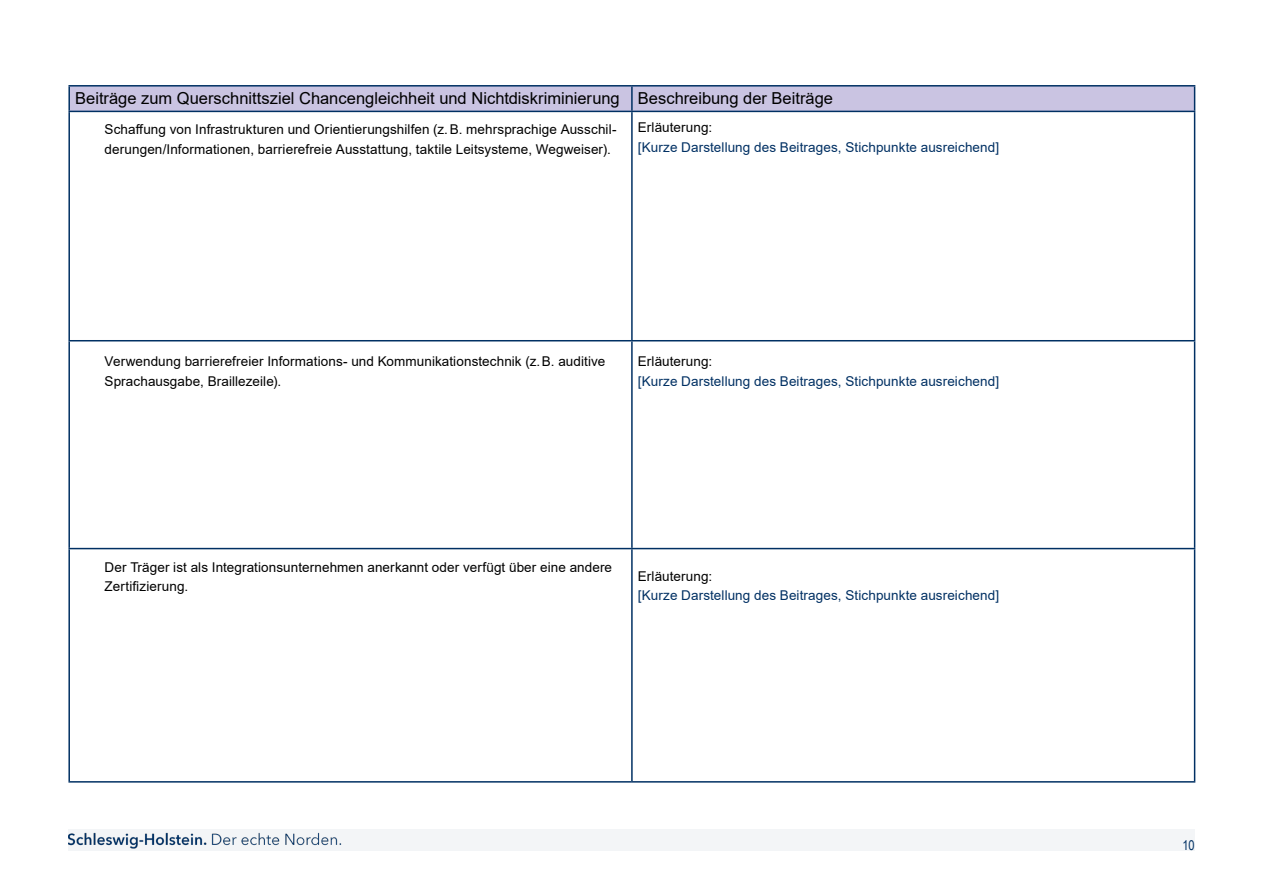
<style>
.page{position:relative;width:1263px;height:893px;background:#fff}
.page>*{position:absolute;margin:0;border:0;box-sizing:border-box;transform-origin:0 0}
.t1{font:16.5px "Arial";color:#000}
.t2{font:13.5px/19.5px "Arial";letter-spacing:.005em;color:#000}
.t3{font:13.5px/19.5px "Arial";letter-spacing:.005em;color:#003063}
.t4{font:13.5px "Arial Narrow";color:#003063}
.s1{color:#000}
</style>
<div class="page">
<div style="left:68px;top:829px;width:1127px;height:21px;background:#f3f5f7"></div>
<hr style="left:68px;top:85px;width:564px;height:2px;background:#003063">
<hr style="left:68px;top:87px;width:2px;height:24px;background:#003063">
<hr style="left:632px;top:85px;width:563px;height:2px;background:#003063">
<svg style="left:69px;top:86px;width:1126px;height:25px;background:#c2bedd"></svg>
<hr style="left:68px;top:111px;width:564px;height:1px;background:#003063">
<hr style="left:68px;top:112px;width:2px;height:228px;background:#003063">
<hr style="left:632px;top:111px;width:563px;height:1px;background:#003063">
<hr style="left:631px;top:112px;width:2px;height:228px;background:#003063">
<hr style="left:1194px;top:112px;width:1px;height:228px;background:#003063">
<hr style="left:68px;top:340px;width:564px;height:1px;background:#003063">
<hr style="left:68px;top:341px;width:2px;height:207px;background:#003063">
<hr style="left:632px;top:340px;width:563px;height:1px;background:#003063">
<hr style="left:631px;top:341px;width:2px;height:207px;background:#003063">
<hr style="left:1194px;top:341px;width:1px;height:207px;background:#003063">
<hr style="left:68px;top:548px;width:564px;height:1px;background:#003063">
<hr style="left:68px;top:549px;width:2px;height:232px;background:#003063">
<hr style="left:632px;top:548px;width:563px;height:1px;background:#003063">
<hr style="left:631px;top:549px;width:2px;height:232px;background:#003063">
<hr style="left:1194px;top:549px;width:1px;height:232px;background:#003063">
<hr style="left:68px;top:781px;width:564px;height:2px;background:#003063">
<hr style="left:632px;top:781px;width:563px;height:2px;background:#003063">
<img style="left:68px;top:832px;width:288px;height:19px">
<p class="t1" style="left:75px;top:87px;width:759px">Beiträge zum Querschnittsziel Chancengleichheit und Nichtdiskriminierung Beschreibung der Beiträge</p>
<p class="t3" style="left:638px;top:117px;width:363px"><span class="s1">Erläuterung:<br></span>[Kurze Darstellung des Beitrages, Stichpunkte ausreichend]</p>
<p class="t2" style="left:105px;top:120px;width:513px">Schaffung von Infrastrukturen und Orientierungshilfen (z.B. mehrsprachige Ausschil&shy;derungen/Informationen, barrierefreie Ausstattung, taktile Leitsysteme, Wegweiser).</p>
<p class="t2" style="left:105px;top:351px;width:502px">Verwendung barrierefreier Informations- und Kommunikationstechnik (z.B. auditive<br>Sprachausgabe, Braillezeile).</p>
<p class="t3" style="left:638px;top:351px;width:363px"><span class="s1">Erläuterung:<br></span>[Kurze Darstellung des Beitrages, Stichpunkte ausreichend]</p>
<p class="t2" style="left:105px;top:557px;width:509px">Der Träger ist als Integrationsunternehmen anerkannt oder verfügt über eine andere<br>Zertifizierung.</p>
<p class="t3" style="left:638px;top:566px;width:363px"><span class="s1">Erläuterung:<br></span>[Kurze Darstellung des Beitrages, Stichpunkte ausreichend]</p>
<p class="t4" style="left:1182px;top:836px;width:14px">10</p>
</div>
